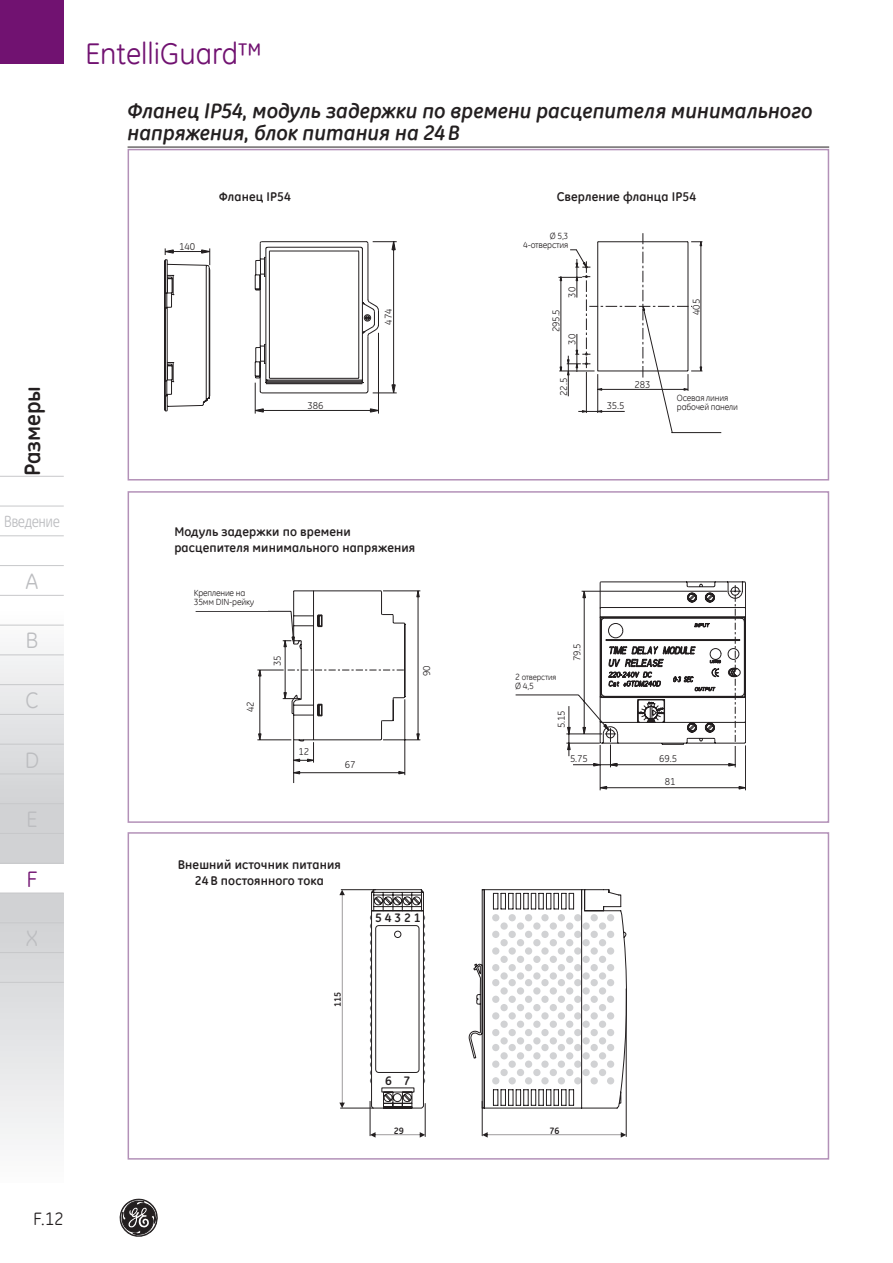
<style>
.page{position:relative;width:893px;height:1263px;background:#fff}
.page>*{position:absolute;margin:0;border:0;box-sizing:border-box;transform-origin:0 0}
.t1{font:30px "GE Inspira";color:#711271}
.t2{font:700 22.5px "GE Inspira";color:#231f20}
.t3{font:22.5px "GE Inspira";color:#bcbdc0}
.t4{font:22.5px "GE Inspira";color:#711271}
.t5{font:italic 700 21px/22.5px "GE Inspira";color:#231f20}
.t6{font:18px "GE Inspira";color:#231f20}
.t7{font:16.5px "GE Inspira Cond Cyr";letter-spacing:-.03em;color:#bcbdc0}
.t8{font:700 12.75px/16.5px "GE Inspira";letter-spacing:.01em;color:#231f20}
.t9{font:700 12.6px "GE Inspira";color:#231f20}
.t10{font:11.25px/10.6px "GE Inspira";color:#231f20}
.t11{font:10.2px/10.6px "GE Inspira";letter-spacing:-.01em;color:#231f20}
.t12{font:700 9.45px "GE Inspira";color:#231f20}
.t13{font:9px/9px "GE Inspira";letter-spacing:-.02em;color:#231f20}
.t14{font:8.25px "GE Inspira";letter-spacing:-.02em;color:#231f20}
.s1{font-size:9px}
</style>
<div class="page">
<div style="left:0;top:893px;width:64px;height:289px;background:linear-gradient(to bottom,#cdced1,#fbfbfc)"></div>
<div style="left:0;top:574px;width:64px;height:289px;background:linear-gradient(to bottom,#fff,#c9cacd)"></div>
<div style="left:0;top:0;width:64px;height:64px;background:#711271"></div>
<hr style="left:0;top:476px;width:64px;height:1px;background:#c7c8ca">
<hr style="left:0;top:565px;width:64px;height:1px;background:#c7c8ca">
<hr style="left:0;top:595px;width:64px;height:1px;background:#c7c8ca">
<hr style="left:0;top:506px;width:64px;height:1px;background:#c7c8ca">
<hr style="left:0;top:625px;width:64px;height:1px;background:#c7c8ca">
<hr style="left:0;top:535px;width:64px;height:1px;background:#c7c8ca">
<hr style="left:0;top:654px;width:64px;height:1px;background:#c7c8ca">
<hr style="left:0;top:684px;width:64px;height:1px;background:#c7c8ca">
<hr style="left:0;top:714px;width:64px;height:1px;background:#c7c8ca">
<hr style="left:0;top:744px;width:64px;height:1px;background:#c7c8ca">
<hr style="left:0;top:773px;width:64px;height:1px;background:#c7c8ca">
<hr style="left:0;top:803px;width:64px;height:1px;background:#c7c8ca">
<hr style="left:0;top:833px;width:64px;height:1px;background:#c7c8ca">
<hr style="left:0;top:863px;width:64px;height:1px;background:#c7c8ca">
<hr style="left:0;top:893px;width:64px;height:1px;background:#c7c8ca">
<hr style="left:0;top:922px;width:64px;height:1px;background:#c7c8ca">
<hr style="left:0;top:952px;width:64px;height:1px;background:#c7c8ca">
<hr style="left:0;top:982px;width:64px;height:1px;background:#c7c8ca">
<svg style="left:119px;top:1198px;width:39px;height:39px"></svg>
<div style="left:128px;top:149px;width:701px;height:331px;border:2px solid #b391b8"></div>
<hr style="left:128px;top:147px;width:701px;height:1px;background:#231f20">
<svg style="left:164px;top:248px;width:46px;height:163px"></svg>
<svg style="left:255px;top:241px;width:142px;height:173px"></svg>
<svg style="left:558px;top:233px;width:164px;height:200px"></svg>
<div style="left:128px;top:491px;width:701px;height:332px;border:2px solid #b391b8"></div>
<div style="left:128px;top:832px;width:701px;height:327px;border:2px solid #b391b8"></div>
<svg style="left:515px;top:590px;width:231px;height:200px"></svg>
<svg style="left:599px;top:581px;width:147px;height:164px"></svg>
<svg style="left:195px;top:590px;width:226px;height:193px"></svg>
<svg style="left:370px;top:889px;width:257px;height:220px"></svg>
<hr style="left:340px;top:1108px;width:33px;height:1px;background:#231f20">
<hr style="left:341px;top:889px;width:35px;height:1px;background:#231f20">
<svg style="left:339px;top:890px;width:6px;height:218px"></svg>
<hr style="left:425px;top:1103px;width:1px;height:33px;background:#231f20">
<hr style="left:370px;top:1101px;width:1px;height:35px;background:#231f20">
<svg style="left:370px;top:1132px;width:55px;height:5px"></svg>
<hr style="left:626px;top:989px;width:1px;height:147px;background:#231f20">
<hr style="left:482px;top:1101px;width:1px;height:35px;background:#231f20">
<svg style="left:482px;top:1132px;width:144px;height:5px"></svg>
<div style="left:676px;top:394px;width:67px;height:35px;background:#fff"></div>
<div style="left:518px;top:231px;width:50px;height:25px;background:#fff"></div>
<div style="left:514px;top:672px;width:47px;height:21px;background:#fff"></div>
<div style="left:193px;top:588px;width:75px;height:23px;background:#fff"></div>
<h2 class="t2" style="left:18px;top:476px;width:92px;rotate:-90deg">Размеры</h2>
<p class="t7" style="left:4px;top:512px;width:58px">Введение</p>
<h2 class="t3" style="left:25px;top:567px;width:14px">A</h2>
<h2 class="t3" style="left:25px;top:626px;width:14px">B</h2>
<h2 class="t3" style="left:25px;top:686px;width:15px">C</h2>
<h2 class="t3" style="left:25px;top:745px;width:16px">D</h2>
<h2 class="t3" style="left:26px;top:805px;width:13px">E</h2>
<h2 class="t4" style="left:26px;top:864px;width:13px">F</h2>
<h2 class="t3" style="left:26px;top:924px;width:14px">X</h2>
<h1 class="t1" style="left:85px;top:34px;width:179px">EntelliGuard™</h1>
<h3 class="t5" style="left:128px;top:99px;width:687px">Фланец IP54, модуль задержки по времени расцепителя минимального напряжения, блок питания на 24В</h3>
<p class="t11" style="left:179px;top:241px;width:17px">140</p>
<p class="t8" style="left:219px;top:188px;width:73px">Фланец IP54</p>
<p class="t8" style="left:557px;top:188px;width:141px">Сверление фланца IP54</p>
<p class="t13" style="left:523px;top:231px;width:47px;text-align:right">Ø 5,3<br>4-отверстия</p>
<p class="t11" style="left:531px;top:231px;width:37px;text-align:right">Ø 5.3<br>4-Places</p>
<p class="t11" style="left:308px;top:400px;width:17px">386</p>
<p class="t11" style="left:383px;top:325px;width:17px;rotate:-90deg">474</p>
<p class="t11" style="left:551px;top:332px;width:25px;rotate:-90deg">295.5</p>
<p class="t11" style="left:567px;top:298px;width:12px;rotate:-90deg">30</p>
<p class="t11" style="left:567px;top:345px;width:12px;rotate:-90deg">30</p>
<p class="t11" style="left:558px;top:396px;width:19px;rotate:-90deg">22.5</p>
<p class="t11" style="left:634px;top:379px;width:17px">283</p>
<p class="t11" style="left:607px;top:400px;width:19px">35.5</p>
<p class="t11" style="left:691px;top:315px;width:17px;rotate:-90deg">405</p>
<p class="t13" style="left:677px;top:394px;width:62px">Осевая линия рабочей панели</p>
<p class="t10" style="left:677px;top:395px;width:60px">Centre Line of operating</p>
<p class="t8" style="left:174px;top:523px;width:242px">Модуль задержки по времени расцепителя минимального напряжения</p>
<p class="t11" style="left:195px;top:586px;width:64px;line-height:12.1px">Mtg to suit<br>35mm DIN Rail</p>
<p class="t13" style="left:194px;top:588px;width:62px">Крепление на<br>35мм DIN-рейку</p>
<p class="t11" style="left:245px;top:712px;width:12px;rotate:-90deg">42</p>
<p class="t11" style="left:272px;top:666px;width:12px;rotate:-90deg">35</p>
<p class="t11" style="left:298px;top:746px;width:12px">12</p>
<p class="t11" style="left:345px;top:759px;width:12px">67</p>
<p class="t11" style="left:421px;top:676px;width:12px;rotate:-90deg">90</p>
<p class="t11" style="left:515px;top:670px;width:31px;line-height:11.2px">2 holes<br>Ø 4.5</p>
<p class="t14" style="left:515px;top:671px;width:43px"><span class="s1">2</span> отверстия</p>
<p class="t13" style="left:515px;top:681px;width:20px">Ø 4,5</p>
<p class="t11" style="left:556px;top:728px;width:19px;rotate:-90deg">5.15</p>
<p class="t11" style="left:572px;top:661px;width:19px;rotate:-90deg">79.5</p>
<p class="t11" style="left:570px;top:753px;width:19px">5.75</p>
<p class="t11" style="left:659px;top:753px;width:19px">69.5</p>
<p class="t11" style="left:665px;top:776px;width:12px">81</p>
<p class="t8" style="left:178px;top:856px;width:165px;text-align:center">Внешний источник питания<br>24В постоянного тока</p>
<p class="t12" style="left:331px;top:1007px;width:16px;rotate:-90deg">115</p>
<p class="t9" style="left:375px;top:909px;width:47px">5 4 3 2 1</p>
<p class="t9" style="left:385px;top:1072px;width:27px">6 7</p>
<p class="t12" style="left:394px;top:1124px;width:11px">29</p>
<p class="t12" style="left:549px;top:1124px;width:11px">76</p>
<h3 class="t6" style="left:33px;top:1207px;width:32px">F.12</h3>
</div>
